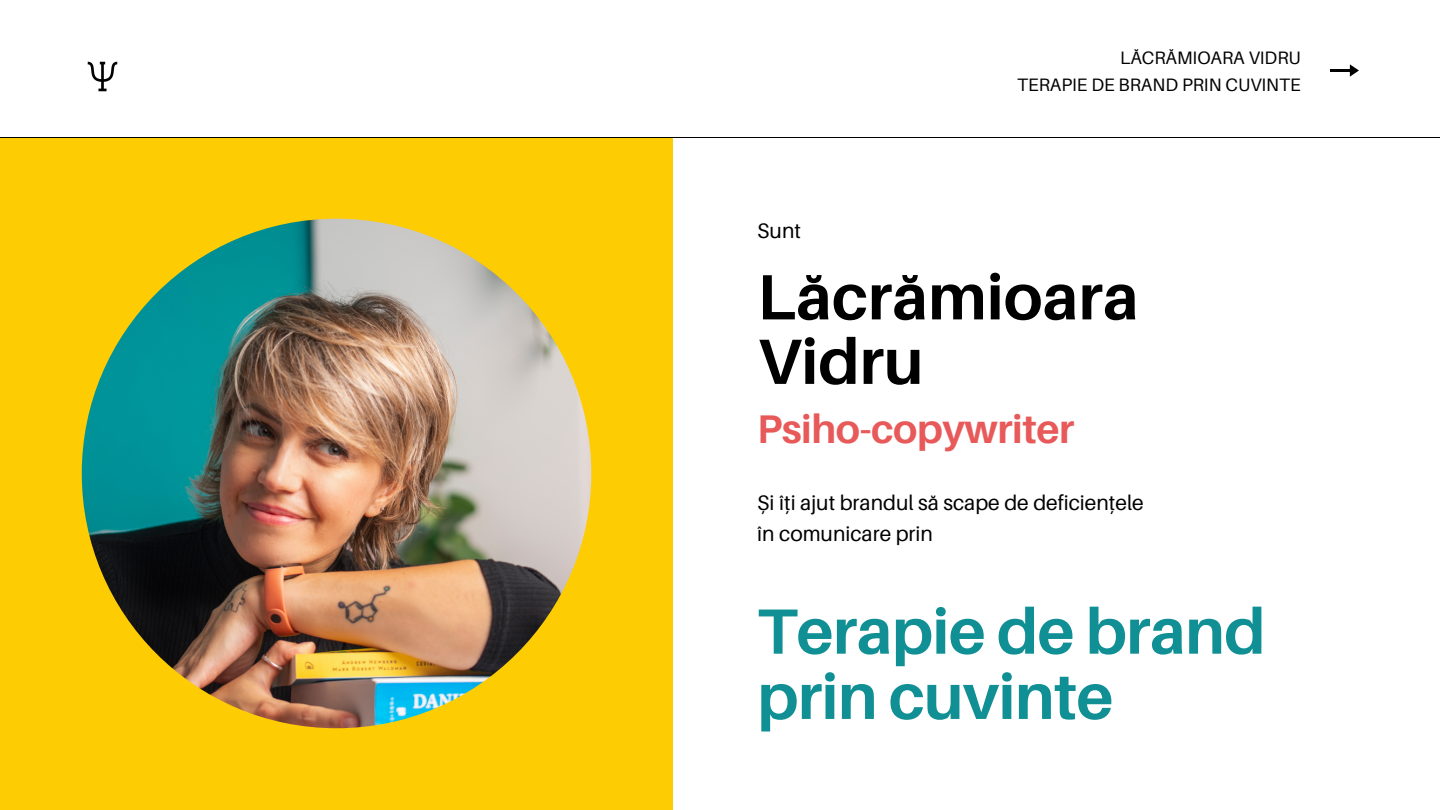
<style>
.page{position:relative;width:1440px;height:810px;background:#fff}
.page>*{position:absolute;margin:0;border:0;box-sizing:border-box;transform-origin:0 0}
.t1{font:700 64px "Aileron";letter-spacing:-.01em;color:#109094}
.t2{font:700 64px/64.5px "Aileron";color:#000}
.t3{font:700 40px "Aileron";letter-spacing:-.01em;color:#e85959}
.t4{font:21px "Aileron";color:#000}
.t5{font:18px "Aileron";color:#000}
</style>
<div class="page">
<div style="left:0;top:137px;width:673px;height:673px;background:#fecc02"></div>
<img style="left:82px;top:219px;width:509px;height:509px;border-radius:50%">
<hr style="left:0;top:137px;width:1440px;height:1px;background:#000">
<svg style="left:1331px;top:64px;width:28px;height:13px"></svg>
<img style="left:87px;top:61px;width:31px;height:31px">
<p class="t4" style="left:757px;top:218px;width:45px">Sunt</p>
<p class="t5" style="left:1120px;top:46px;width:182px">LĂCRĂMIOARA VIDRU</p>
<p class="t5" style="left:1017px;top:73px;width:285px">TERAPIE DE BRAND PRIN CUVINTE</p>
<p class="t2" style="left:757px;top:263px;width:383px">Lăcrămioara<br>Vidru</p>
<p class="t3" style="left:757px;top:404px;width:319px">Psiho-copywriter</p>
<p class="t4" style="left:757px;top:489px;width:388px">Și îți ajut brandul să scape de deficiențele</p>
<p class="t4" style="left:757px;top:521px;width:177px">în comunicare prin</p>
<p class="t1" style="left:757px;top:592px;width:510px">Terapie de brand</p>
<p class="t1" style="left:757px;top:657px;width:358px">prin cuvinte</p>
</div>
